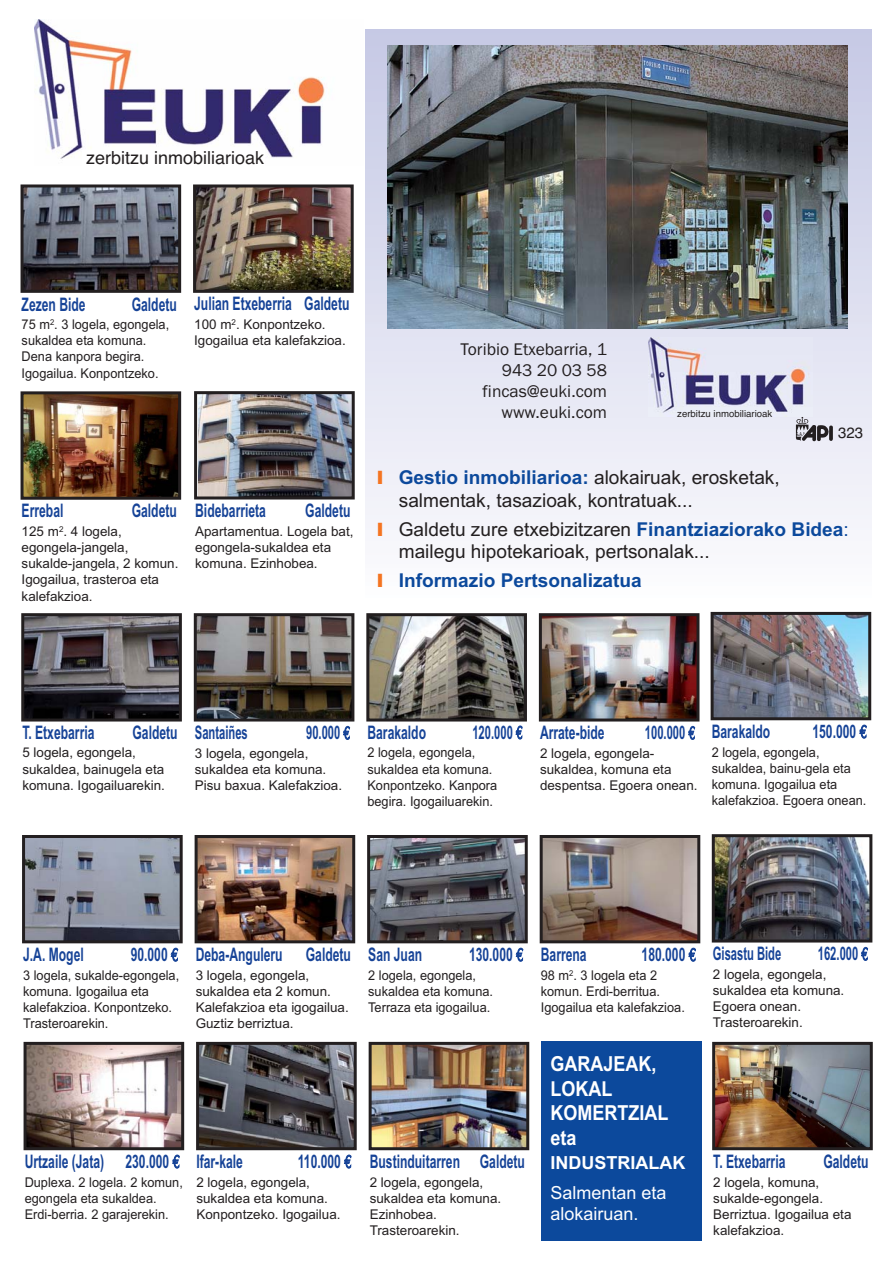
<style>
.page{position:relative;width:893px;height:1263px;background:#fff}
.page>*{position:absolute;margin:0;border:0;box-sizing:border-box;transform-origin:0 0}
.t1{font:700 20.7px/24.6px "Arial";color:#fff;scale:.87 1}
.t2{font:19.05px/22.5px "Arial";color:#231f20}
.t3{font:700 19.05px "Arial";color:#0c499c}
.t4{font:700 18.6px "Arial";color:#164397;scale:.65 1}
.t5{font:700 18.6px "Arial";color:#164397;scale:.6 1}
.t6{font:18px/21.6px "Arial";color:#fff}
.t7{font:18px "Helvetica";color:#231f20}
.t8{font:700 18px "Arial";color:#fff}
.t9{font:17.4px/21px "Franklin Gothic";color:#231f20;text-align:right}
.t10{font:15px "Helvetica";color:#231f20}
.t11{font:13.5px/16px "Arial";color:#231f20}
.t12{font:13.5px/16px "Arial";color:#231f20;scale:.95 1}
.t13{font:9.6px "Helvetica";color:#231f20}
.s1{color:#f47421}
.s2{font-weight:700;color:#0c499c}
.s3{color:#0c499c}
.s4{font-family:"Euro Mono";font-weight:400}
</style>
<div class="page">
<hr style="left:892px;top:0;width:1px;height:1263px;background:#e2e3e4">
<img style="left:25px;top:188px;width:152px;height:101px">
<div style="left:21px;top:184px;width:160px;height:109px;border:3px solid #231f20"></div>
<img style="left:197px;top:188px;width:153px;height:101px">
<div style="left:193px;top:184px;width:161px;height:109px;border:3px solid #231f20"></div>
<img style="left:25px;top:395px;width:152px;height:101px">
<div style="left:21px;top:391px;width:160px;height:109px;border:3px solid #231f20"></div>
<img style="left:199px;top:395px;width:152px;height:100px">
<div style="left:194px;top:391px;width:161px;height:108px;border:3px solid #231f20"></div>
<img style="left:25px;top:617px;width:153px;height:100px">
<div style="left:21px;top:613px;width:161px;height:108px;border:3px solid #231f20"></div>
<img style="left:198px;top:617px;width:152px;height:100px">
<div style="left:194px;top:613px;width:160px;height:108px;border:3px solid #231f20"></div>
<img style="left:370px;top:617px;width:153px;height:100px">
<div style="left:366px;top:613px;width:161px;height:108px;border:3px solid #231f20"></div>
<img style="left:543px;top:617px;width:152px;height:100px">
<div style="left:539px;top:613px;width:160px;height:108px;border:3px solid #231f20"></div>
<div style="left:541px;top:1041px;width:161px;height:199px;background:#0c499c"></div>
<img style="left:26px;top:839px;width:153px;height:100px">
<div style="left:22px;top:835px;width:161px;height:108px;border:3px solid #231f20"></div>
<img style="left:715px;top:616px;width:152px;height:100px">
<div style="left:711px;top:612px;width:160px;height:108px;border:3px solid #231f20"></div>
<img style="left:199px;top:839px;width:152px;height:100px">
<div style="left:195px;top:835px;width:160px;height:108px;border:3px solid #231f20"></div>
<img style="left:371px;top:839px;width:153px;height:100px">
<div style="left:367px;top:835px;width:161px;height:108px;border:3px solid #231f20"></div>
<img style="left:544px;top:839px;width:152px;height:100px">
<div style="left:540px;top:835px;width:160px;height:108px;border:3px solid #231f20"></div>
<img style="left:716px;top:838px;width:152px;height:100px">
<div style="left:712px;top:834px;width:160px;height:108px;border:3px solid #231f20"></div>
<img style="left:28px;top:1046px;width:152px;height:100px">
<div style="left:24px;top:1042px;width:160px;height:108px;border:3px solid #231f20"></div>
<img style="left:200px;top:1046px;width:153px;height:100px">
<div style="left:196px;top:1042px;width:161px;height:108px;border:3px solid #231f20"></div>
<img style="left:373px;top:1046px;width:152px;height:100px">
<div style="left:369px;top:1042px;width:160px;height:108px;border:3px solid #231f20"></div>
<img style="left:716px;top:1046px;width:153px;height:100px">
<div style="left:712px;top:1042px;width:161px;height:108px;border:3px solid #231f20"></div>
<img style="left:34px;top:19px;width:291px;height:140px">
<div style="left:366px;top:29px;width:505px;height:569px;background:linear-gradient(to bottom,#c5c8e4,#fbfbfd)"></div>
<img style="left:648px;top:338px;width:164px;height:78px">
<img style="left:387px;top:45px;width:461px;height:283px">
<div style="left:82px;top:150px;width:182px;height:29px;background:#fff"></div>
<img style="left:796px;top:417px;width:38px;height:24px">
<h3 class="t7" style="left:86px;top:151px;width:180px">zerbitzu inmobiliarioak</h3>
<h3 class="t4" style="left:22px;top:297px;width:100px">Zezen Bide</h3>
<h3 class="t4" style="left:132px;top:297px;width:71px">Galdetu</h3>
<p class="t12" style="left:22px;top:318px;width:157px">75 m<sup>2</sup>. 3 logela, egongela, sukaldea eta komuna.<br>Dena kanpora begira.<br>Igogailua. Konpontzeko.</p>
<h3 class="t4" style="left:194px;top:297px;width:240px">Julian Etxeberria Galdetu</h3>
<p class="t11" style="left:194px;top:317px;width:153px">100 m<sup>2</sup>. Konpontzeko.<br>Igogailua eta kalefakzioa.</p>
<h3 class="t4" style="left:22px;top:504px;width:66px">Errebal</h3>
<h3 class="t4" style="left:132px;top:504px;width:71px">Galdetu</h3>
<p class="t11" style="left:22px;top:525px;width:158px">125 m<sup>2</sup>. 4 logela, egongela-jangela, sukalde-jangela, 2 komun.<br>Igogailua, trasteroa eta kalefakzioa.</p>
<h3 class="t4" style="left:195px;top:504px;width:110px">Bidebarrieta</h3>
<h3 class="t4" style="left:305px;top:504px;width:71px">Galdetu</h3>
<p class="t11" style="left:195px;top:524px;width:160px">Apartamentua. Logela bat, egongela-sukaldea eta komuna. Ezinhobea.</p>
<p class="t9" style="left:460px;top:339px;width:148px">Toribio Etxebarria, 1<br>943 20 03 58 fincas@euki.com www.euki.com</p>
<p class="t13" style="left:677px;top:410px;width:97px">zerbitzu inmobiliarioak</p>
<p class="t10" style="left:838px;top:428px;width:27px">323</p>
<h2 class="t2" style="left:399px;top:468px;width:382px;text-indent:-21px"><span class="s1">❙</span> <span class="s2">Gestio inmobiliarioa:</span> alokairuak, erosketak, salmentak, tasazioak, kontratuak...</h2>
<h2 class="t2" style="left:399px;top:520px;width:452px;text-indent:-21px"><span class="s1">❙</span> Galdetu zure etxebizitzaren <span class="s2">Finantziaziorako Bidea</span><span class="s3">: </span>mailegu hipotekarioak, pertsonalak...</h2>
<h2 class="t3" style="left:378px;top:573px;width:266px"><span class="s1">❙</span> Informazio Pertsonalizatua</h2>
<h3 class="t4" style="left:22px;top:725px;width:112px">T. Etxebarria</h3>
<h3 class="t4" style="left:132px;top:725px;width:71px">Galdetu</h3>
<p class="t11" style="left:22px;top:746px;width:144px">5 logela, egongela, sukaldea, bainugela eta komuna. Igogailuarekin.</p>
<h3 class="t5" style="left:195px;top:726px;width:90px">Santaiñes</h3>
<h3 class="t5" style="left:306px;top:726px;width:75px">90.000 <span class="s4">€</span></h3>
<p class="t11" style="left:195px;top:746px;width:149px">3 logela, egongela, sukaldea eta komuna.<br>Pisu baxua. Kalefakzioa.</p>
<h3 class="t4" style="left:367px;top:725px;width:92px">Barakaldo</h3>
<h3 class="t5" style="left:472px;top:725px;width:85px">120.000 <span class="s4">€</span></h3>
<p class="t12" style="left:367px;top:746px;width:138px">2 logela, egongela, sukaldea eta komuna.<br>Konpontzeko. Kanpora begira. Igogailuarekin.</p>
<h3 class="t4" style="left:540px;top:726px;width:101px">Arrate-bide</h3>
<h3 class="t5" style="left:645px;top:726px;width:85px">100.000 <span class="s4">€</span></h3>
<p class="t11" style="left:540px;top:746px;width:159px">2 logela, egongela&shy;sukaldea, komuna eta despentsa. Egoera onean.</p>
<h3 class="t4" style="left:712px;top:725px;width:92px">Barakaldo</h3>
<h3 class="t4" style="left:812px;top:725px;width:85px">150.000 <span class="s4">€</span></h3>
<p class="t12" style="left:712px;top:745px;width:164px">2 logela, egongela, sukaldea, bainu-gela eta komuna. Igogailua eta kalefakzioa. Egoera onean.</p>
<h3 class="t4" style="left:23px;top:948px;width:95px">J.A. Mogel</h3>
<h3 class="t4" style="left:131px;top:948px;width:75px">90.000 <span class="s4">€</span></h3>
<p class="t12" style="left:23px;top:968px;width:166px">3 logela, sukalde-egongela, komuna. Igogailua eta kalefakzioa. Konpontzeko.<br>Trasteroarekin.</p>
<h3 class="t4" style="left:196px;top:948px;width:240px">Deba-Anguleru Galdetu</h3>
<p class="t11" style="left:196px;top:968px;width:155px">3 logela, egongela, sukaldea eta 2 komun.<br>Kalefakzioa eta igogailua.<br>Guztiz berriztua.</p>
<h3 class="t4" style="left:25px;top:1154px;width:240px">Urtzaile (Jata) 230.000 <span class="s4">€</span></h3>
<p class="t12" style="left:25px;top:1175px;width:168px">Duplexa. 2 logela. 2 komun, egongela eta sukaldea.<br>Erdi-berria. 2 garajerekin.</p>
<h3 class="t4" style="left:196px;top:1154px;width:73px">Ifar-kale</h3>
<h3 class="t4" style="left:298px;top:1154px;width:84px">110.000 <span class="s4">€</span></h3>
<p class="t11" style="left:196px;top:1175px;width:146px">2 logela, egongela, sukaldea eta komuna.<br>Konpontzeko. Igogailua.</p>
<h3 class="t4" style="left:368px;top:948px;width:84px">San Juan</h3>
<h3 class="t4" style="left:469px;top:948px;width:85px">130.000 <span class="s4">€</span></h3>
<p class="t12" style="left:368px;top:968px;width:133px">2 logela, egongela, sukaldea eta komuna.<br>Terraza eta igogailua.</p>
<h3 class="t4" style="left:370px;top:1154px;width:240px">Bustinduitarren Galdetu</h3>
<p class="t11" style="left:370px;top:1175px;width:133px">2 logela, egongela, sukaldea eta komuna.<br>Ezinhobea.<br>Trasteroarekin.</p>
<h3 class="t4" style="left:541px;top:948px;width:72px">Barrena</h3>
<h3 class="t4" style="left:642px;top:948px;width:85px">180.000 <span class="s4">€</span></h3>
<p class="t12" style="left:541px;top:968px;width:153px">98 m<sup>2</sup>. 3 logela eta 2 komun. Erdi-berritua.<br>Igogailua eta kalefakzioa.</p>
<h1 class="t1" style="left:550px;top:1053px;width:137px">GARAJEAK,<br>LOKAL<br>KOMERTZIAL eta</h1>
<h3 class="t8" style="left:550px;top:1155px;width:136px">INDUSTRIALAK</h3>
<h3 class="t6" style="left:550px;top:1183px;width:118px">Salmentan eta alokairuan.</h3>
<h3 class="t5" style="left:713px;top:947px;width:116px">Gisastu Bide</h3>
<h3 class="t5" style="left:818px;top:947px;width:85px">162.000 <span class="s4">€</span></h3>
<p class="t11" style="left:713px;top:967px;width:133px">2 logela, egongela, sukaldea eta komuna.<br>Egoera onean.<br>Trasteroarekin.</p>
<h3 class="t4" style="left:713px;top:1154px;width:112px">T. Etxebarria</h3>
<h3 class="t4" style="left:823px;top:1154px;width:71px">Galdetu</h3>
<p class="t11" style="left:713px;top:1175px;width:140px">2 logela, komuna, sukalde-egongela.<br>Berriztua. Igogailua eta kalefakzioa.</p>
</div>
